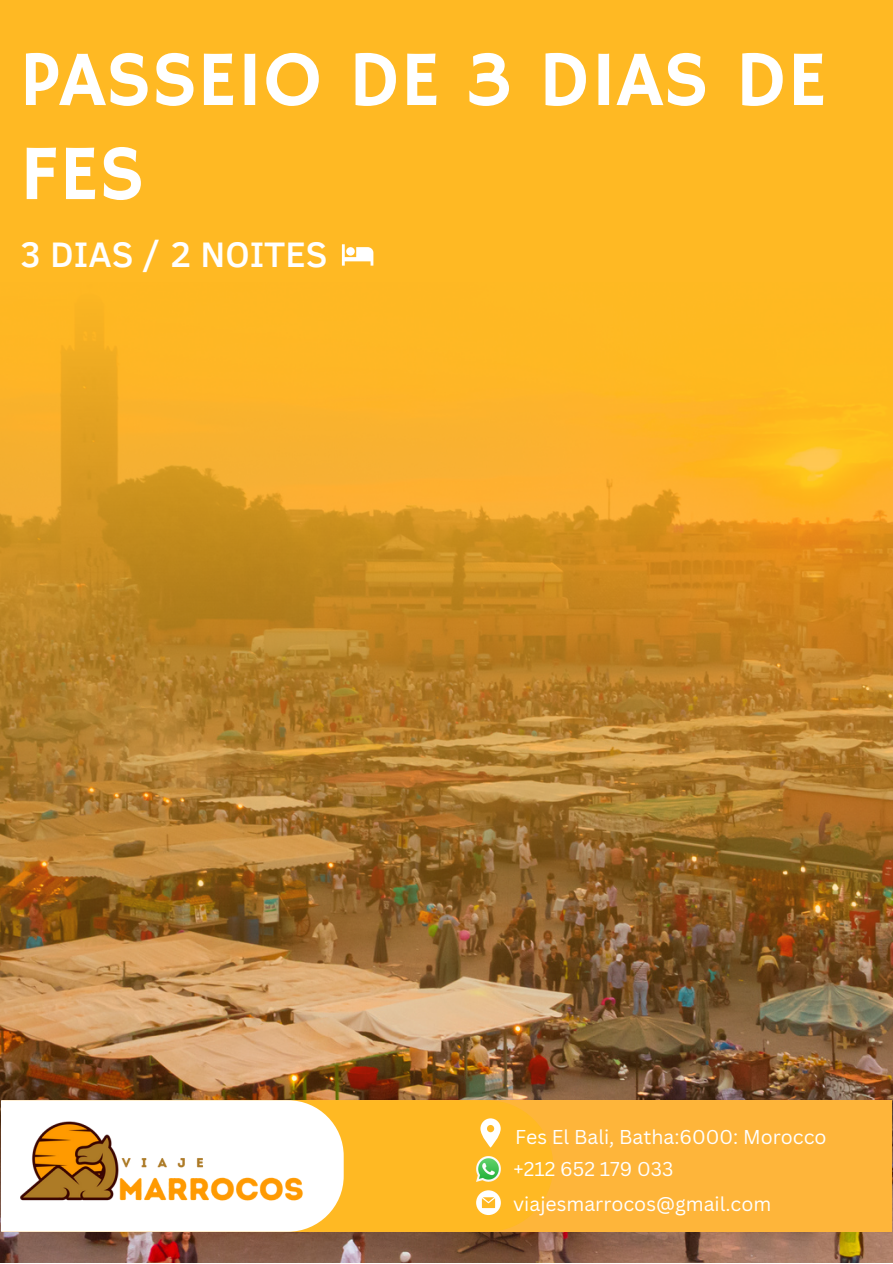
<style>
.page{position:relative;width:893px;height:1264px;background:#fff}
.page>*{position:absolute;margin:0;border:0;box-sizing:border-box;transform-origin:0 0}
.t1{font:78.75px/94.1px "Hammersmith One";color:#fff}
.t2{font:500 36.45px "Clear Sans";color:#fff}
.t3{font:19.5px/32px "Canva Sans";color:#fff}
</style>
<div class="page">
<img style="left:0;top:1179px;width:892px;height:83px">
<img style="left:0;top:281px;width:892px;height:898px">
<div style="left:0;top:0;width:892px;height:281px;background:#ffb923"></div>
<div style="left:2px;top:1100px;width:889px;height:131px;background:#feb53a"></div>
<div style="left:2px;top:1100px;width:551px;height:131px;background:#ffb923;border-radius:66px"></div>
<svg style="left:2px;top:1100px;width:341px;height:131px"></svg>
<img style="left:476px;top:1156px;width:25px;height:25px">
<svg style="left:476px;top:1190px;width:25px;height:24px"></svg>
<svg style="left:480px;top:1118px;width:20px;height:29px"></svg>
<img style="left:20px;top:1100px;width:290px;height:131px">
<svg style="left:342px;top:244px;width:31px;height:22px"></svg>
<h1 class="t1" style="left:20px;top:36px;width:808px">PASSEIO DE 3 DIAS DE<br>FES</h1>
<h2 class="t2" style="left:20px;top:227px;width:309px">3 DIAS / 2 NOITES</h2>
<p class="t3" style="left:513px;top:1120px;width:314px">Fes El Bali, Batha:6000: Morocco +212 652 179 033</p>
<p class="t3" style="left:513px;top:1187px;width:259px">viajesmarrocos@gmail.com</p>
</div>
